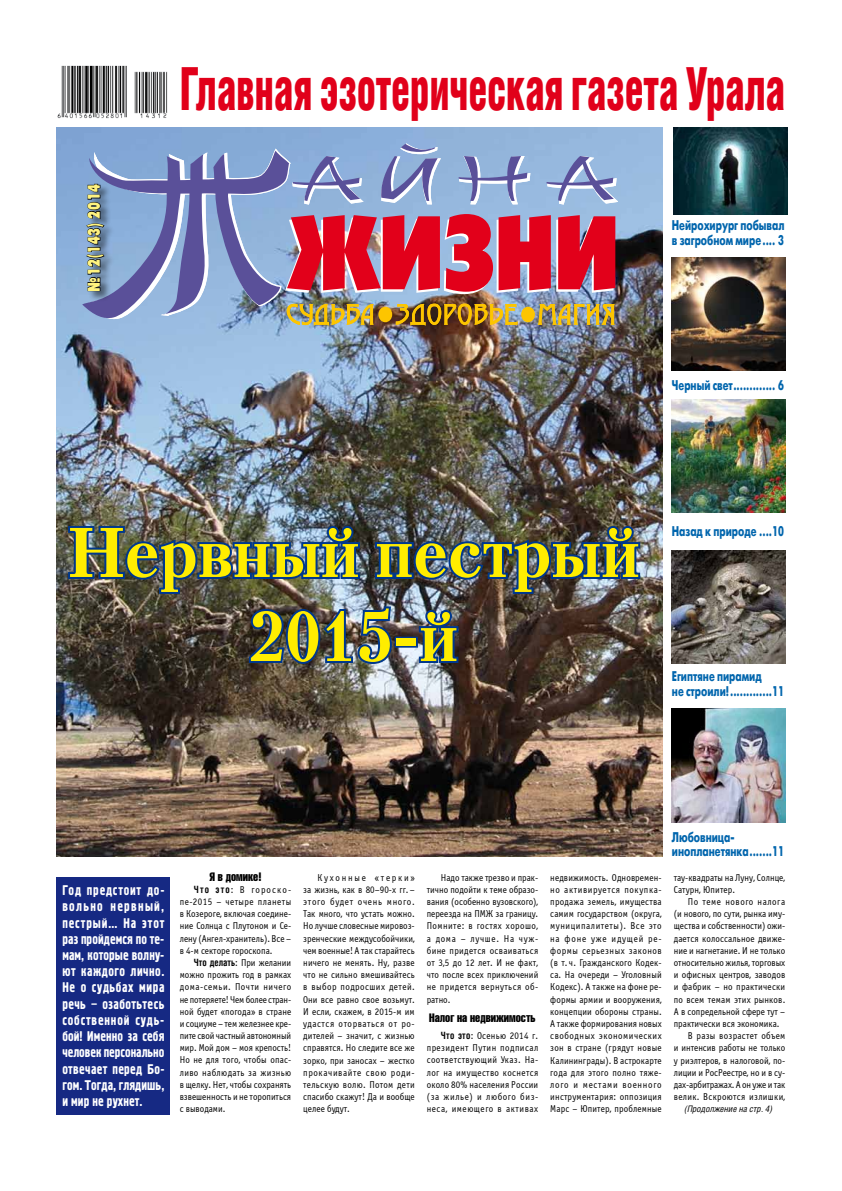
<style>
.page{position:relative;width:842px;height:1191px;background:#fff}
.page>*{position:absolute;margin:0;border:0;box-sizing:border-box;transform-origin:0 0}
.t1{font:700 70px/84px "Petersburg C";color:#ffed00;text-align:center}
.t2{font:900 59.6px "Helios Cond";letter-spacing:-.01em;color:#e1001a;scale:.68 1}
.t3{font:700 17px "Futuris X Cond C";letter-spacing:.04em;color:#fff37e;scale:.9 1}
.t4{font:14px/16.2px "Hermes C";letter-spacing:.01em;color:#fff;text-align:justify;scale:.89 1}
.t5{font:700 14px/14.7px "Futuris C";color:#0065ad;scale:.7 1}
.t6{font:12px "Helios Compressed";color:#000}
.t7{font:10px/12.2px "Officina Sans C";letter-spacing:.005em;color:#000;text-align:justify;scale:.9 1}
.t8{font:10px "Officina Sans C";letter-spacing:.035em;color:#000;scale:.9 1}
.t9{font:10px "Officina Sans C";letter-spacing:.025em;color:#000;scale:.9 1}
.t10{font:10px "Officina Sans C";letter-spacing:.03em;color:#000;scale:.9 1}
.t11{font:10px "Officina Sans C";letter-spacing:.06em;color:#000;scale:.9 1}
.t12{font:italic 9px "Helios Cond";color:#000}
.s1{font-family:"Helios Cond";font-weight:700}
</style>
<div class="page">
<img style="left:57px;top:128px;width:605px;height:728px">
<img style="left:673px;top:128px;width:114px;height:86px">
<img style="left:672px;top:257px;width:113px;height:113px">
<img style="left:672px;top:399px;width:113px;height:113px">
<img style="left:672px;top:550px;width:113px;height:113px">
<img style="left:672px;top:708px;width:113px;height:114px">
<div style="left:57px;top:876px;width:113px;height:238px;background:#162983"></div>
<img style="left:57px;top:65px;width:111px;height:54px">
<svg style="left:82px;top:144px;width:535px;height:182px;background:#9f82a0"></svg>
<img style="left:66px;top:524px;width:296px;height:72px">
<img style="left:373px;top:524px;width:269px;height:72px">
<img style="left:247px;top:604px;width:147px;height:62px">
<div style="left:395px;top:636px;width:23px;height:11px;border:4px solid #00388c"></div>
<svg style="left:417px;top:608px;width:43px;height:57px;background:#38527c"></svg>
<h3 class="t3" style="left:85px;top:292px;width:121px;rotate:-90deg">№12(143) 2014</h3>
<h2 class="t2" style="left:180px;top:55px;width:892px">Главная эзотерическая газета Урала</h2>
<h3 class="t5" style="left:672px;top:218px;width:162px">Нейрохирург побывал в загробном мире.... 3</h3>
<h3 class="t5" style="left:672px;top:378px;width:161px">Черный свет............. 6</h3>
<h1 class="t1" style="left:67px;top:509px;width:574px">Нервный пестрый<br>2015-й</h1>
<h3 class="t5" style="left:672px;top:524px;width:161px">Назад к природе ....10</h3>
<h3 class="t5" style="left:672px;top:669px;width:161px">Египтяне пирамид<br>не строили!.............11</h3>
<h3 class="t5" style="left:672px;top:829px;width:161px">Любовница&shy;инопланетянка.......11</h3>
<p class="t4" style="left:62px;top:882px;width:116px">Год предстоит до&shy;вольно нервный, пестрый… На этот раз пройдемся по те&shy;мам, которые волну&shy;ют каждого лично.<br>Не о судьбах мира речь – озаботьтесь собственной судь&shy;бой! Именно за себя человек персонально отвечает перед Бо&shy;гом. Тогда, глядишь, и мир не рухнет.</p>
<p class="t6" style="left:210px;top:869px;width:53px">Я в домике!</p>
<p class="t7" style="left:180px;top:883px;width:125px;text-indent:14px"><span class="s1">Что это</span>: В гороско‑ пе‑2015 – четыре планеты в Козероге, включая соедине‑ ние Солнца с Плутоном и Се‑ лену (Ангел-хранитель). Все – в 4‑м секторе гороскопа.</p>
<p class="t7" style="left:180px;top:956px;width:125px;text-indent:14px"><span class="s1">Что делать</span>: При желании можно прожить год в рамках дома-семьи. Почти ничего не потеряете! Чем более стран‑ ной будет «погода» в стране и социуме – тем железнее кре‑ пите свой частный автономный мир. Мой дом – моя крепость!<br>Но не для того, чтобы опас‑ ливо наблюдать за жизнью в щелку. Нет, чтобы сохранять взвешенность и не торопиться с выводами.</p>
<p class="t7" style="left:303px;top:871px;width:125px;text-indent:14px">Кухонные «терки» за жизнь, как в 80–90‑х гг.– этого будет очень много.<br>Так много, что устать можно.<br>Но лучше словесные мировоз‑ зренческие междусобойчики, чем военные! А так старайтесь ничего не менять. Ну, разве что не сильно вмешивайтесь в выбор подросших детей.<br>Они все равно свое возьмут.<br>И если, скажем, в 2015‑м им удастся оторваться от ро‑ дителей – значит, с жизнью справятся. Но следите все же зорко, при заносах – жестко прокачивайте свою роди‑ тельскую волю. Потом дети спасибо скажут! Да и вообще целее будут.</p>
<p class="t7" style="left:427px;top:871px;width:125px;text-indent:14px">Надо также трезво и прак‑ тично подойти к теме образо‑ вания (особенно вузовского), переезда на ПМЖ за границу.<br>Помните: в гостях хорошо, а дома – лучше. На чуж‑ бине придется осваиваться от 3,5 до 12 лет. И не факт, что после всех приключений не придется вернуться об‑ ратно.</p>
<p class="t6" style="left:429px;top:1010px;width:108px">Налог на недвижимость</p>
<p class="t7" style="left:427px;top:1029px;width:125px;text-indent:14px"><span class="s1">Что это</span>: Осенью 2014 г. президент Путин подписал соответствующий Указ. На‑ лог на имущество коснется около 80% населения России (за жилье) и любого биз‑ неса, имеющего в активах</p>
<p class="t7" style="left:550px;top:871px;width:125px">недвижимость. Одновремен‑ но активируется покупка&shy;продажа земель, имущества самим государством (округа, муниципалитеты). Все это на фоне уже идущей ре‑ формы серьезных законов (в т. ч. Гражданского Кодек‑ са. На очереди – Уголовный Кодекс). А также на фоне ре‑ формы армии и вооружения, концепции обороны страны.<br>А также формирования новых свободных экономических зон в стране (грядут новые Калининграды). В астрокарте года для этого полно тяже‑ лого и местами военного инструментария: оппозиция Марс – Юпитер, проблемные</p>
<p class="t7" style="left:674px;top:871px;width:125px">тау-квадраты на Луну, Солнце,<br>Сатурн, Юпитер.</p>
<p class="t11" style="left:688px;top:896px;width:110px">По теме нового налога</p>
<p class="t7" style="left:674px;top:908px;width:125px">(и нового, по сути, рынка иму‑</p>
<p class="t7" style="left:674px;top:920px;width:125px">щества и собственности) ожи‑</p>
<p class="t7" style="left:674px;top:932px;width:125px">дается колоссальное движе‑</p>
<p class="t7" style="left:674px;top:944px;width:125px">ние и нагнетание. И не только</p>
<p class="t7" style="left:674px;top:956px;width:125px">относительно жилья, торговых</p>
<p class="t7" style="left:674px;top:969px;width:125px">и офисных центров, заводов</p>
<p class="t9" style="left:674px;top:981px;width:125px">и фабрик – но практически</p>
<p class="t7" style="left:674px;top:993px;width:125px">по всем темам этих рынков.</p>
<p class="t7" style="left:674px;top:1005px;width:125px">А в сопредельной сфере тут –</p>
<p class="t7" style="left:674px;top:1017px;width:119px">практически вся экономика.</p>
<p class="t10" style="left:688px;top:1030px;width:110px">В разы возрастет объем</p>
<p class="t7" style="left:674px;top:1042px;width:125px">и интенсив работы не только</p>
<p class="t7" style="left:674px;top:1054px;width:125px">у риэлтеров, в налоговой, по‑</p>
<p class="t7" style="left:674px;top:1066px;width:125px">лиции и РосРеестре, но и в су‑</p>
<p class="t7" style="left:674px;top:1078px;width:125px">дах-арбитражах. А он уже и так</p>
<p class="t8" style="left:674px;top:1091px;width:125px">велик. Вскроются излишки,</p>
<p class="t12" style="left:684px;top:1103px;width:90px">(Продолжение на стр. 4)</p>
</div>
